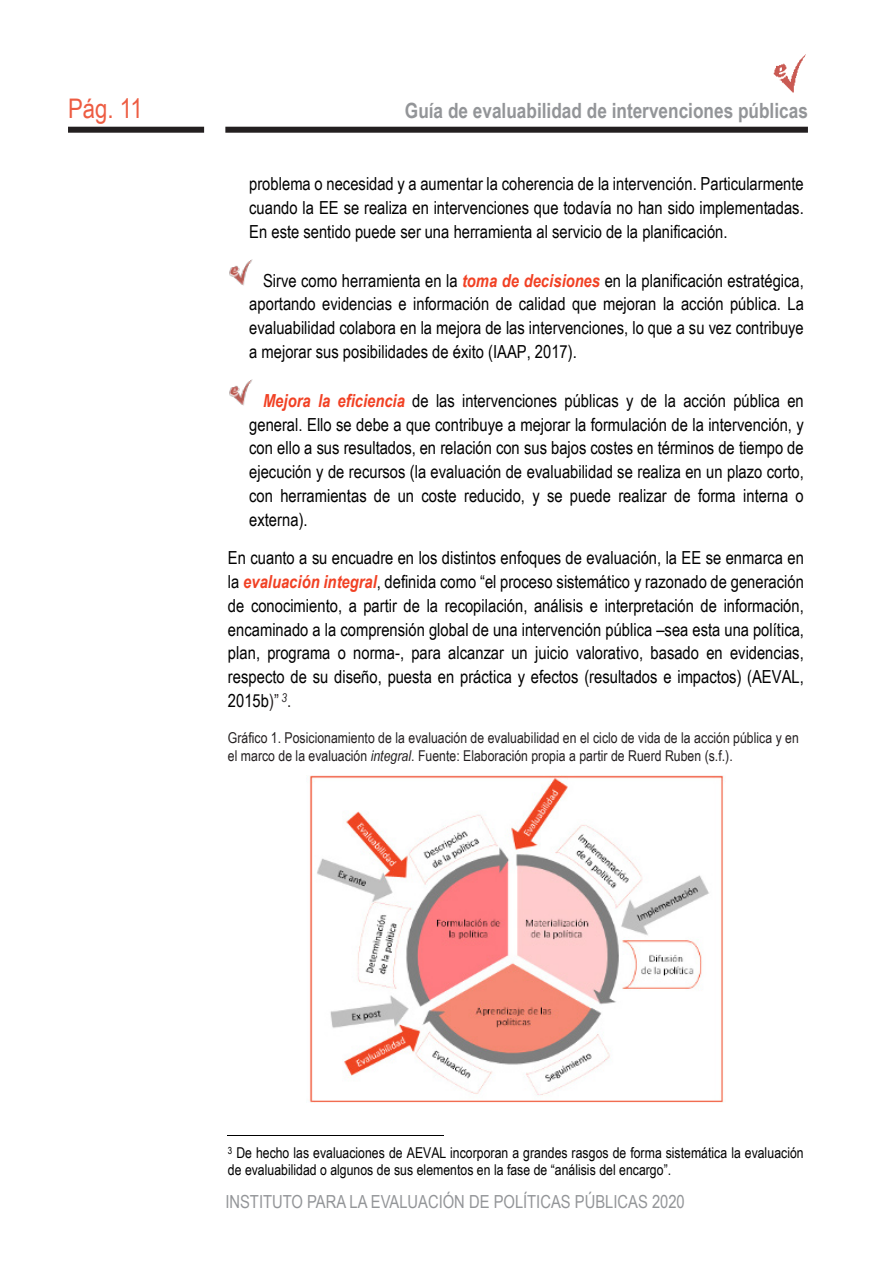
<style>
.page{position:relative;width:893px;height:1263px;background:#fff}
.page>*{position:absolute;margin:0;border:0;box-sizing:border-box;transform-origin:0 0}
.t1{font:27px "Arial Narrow";color:#ed5c42}
.t2{font:700 21px "Arial Narrow";color:#939598}
.t3{font:18px/23.7px "Arial Narrow";color:#000;text-align:justify}
.t4{font:18px "Arial Narrow";color:#939598}
.t5{font:15px/18.6px "Arial Narrow";color:#231f20}
.t6{font:15px/17.2px "Arial Narrow";color:#000}
.s1{font-weight:700;font-style:italic;color:#f14124}
.s2{color:#231f20}
.s3{font-style:italic}
</style>
<div class="page">
<div style="left:68px;top:127px;width:136px;height:6px;background:#231f20"></div>
<div style="left:225px;top:127px;width:583px;height:6px;background:#231f20"></div>
<img style="left:774px;top:54px;width:32px;height:39px">
<img style="left:229px;top:260px;width:23px;height:26px">
<img style="left:229px;top:380px;width:23px;height:26px">
<hr style="left:228px;top:1135px;width:216px;height:1px;background:#000">
<img style="left:309px;top:775px;width:415px;height:328px">
<h1 class="t1" style="left:68px;top:89px;width:76px">Pág. 11</h1>
<p class="t2" style="left:405px;top:95px;width:404px">Guía de evaluabilidad de intervenciones públicas</p>
<p class="t3" style="left:249px;top:171px;width:556px">problema o necesidad y a aumentar la coherencia de la intervención. Particularmente cuando la EE se realiza en intervenciones que todavía no han sido implementadas.<br>En este sentido puede ser una herramienta al servicio de la planificación.</p>
<p class="t3" style="left:249px;top:268px;width:556px;text-indent:14px">Sirve como herramienta en la <span class="s1">toma de decisiones</span> en la planificación estratégica, aportando evidencias e información de calidad que mejoran la acción pública. La evaluabilidad colabora en la mejora de las intervenciones, lo que a su vez contribuye a mejorar sus posibilidades de éxito (IAAP, 2017).</p>
<p class="t3" style="left:249px;top:388px;width:556px;text-indent:14px"><span class="s1">Mejora la eficiencia</span> de las intervenciones públicas y de la acción pública en general. Ello se debe a que contribuye a mejorar la formulación de la intervención, y con ello a sus resultados, en relación con sus bajos costes en términos de tiempo de ejecución y de recursos (la evaluación de evaluabilidad se realiza en un plazo corto, con herramientas de un coste reducido, y se puede realizar de forma interna o externa).</p>
<p class="t3" style="left:228px;top:545px;width:577px">En cuanto a su encuadre en los distintos enfoques de evaluación, la EE se enmarca en la <span class="s1">evaluación integral</span>, definida como “el proceso sistemático y razonado de generación de conocimiento, a partir de la recopilación, análisis e interpretación de información, encaminado a la comprensión global de una intervención pública –sea esta una política, plan, programa o norma-, para alcanzar un juicio valorativo, basado en evidencias, respecto de su diseño, puesta en práctica y efectos (resultados e impactos) (AEVAL, 2015b<span class="s2">)”</span> <sup>3</sup><span class="s2">.</span></p>
<p class="t5" style="left:228px;top:728px;width:572px">Gráfico 1. Posicionamiento de la evaluación de evaluabilidad en el ciclo de vida de la acción pública y en el marco de la evaluación <span class="s3">integral</span>. Fuente: Elaboración propia a partir de Ruerd Ruben (s.f.).</p>
<p class="t6" style="left:228px;top:1143px;width:577px"><sup>3</sup> De hecho las evaluaciones de AEVAL incorporan a grandes rasgos de forma sistemática la evaluación de evaluabilidad o algunos de sus elementos en la fase de “análisis del encargo”.</p>
<p class="t4" style="left:225px;top:1188px;width:461px">INSTITUTO PARA LA EVALUACIÓN DE POLÍTICAS PÚBLICAS 2020</p>
</div>
